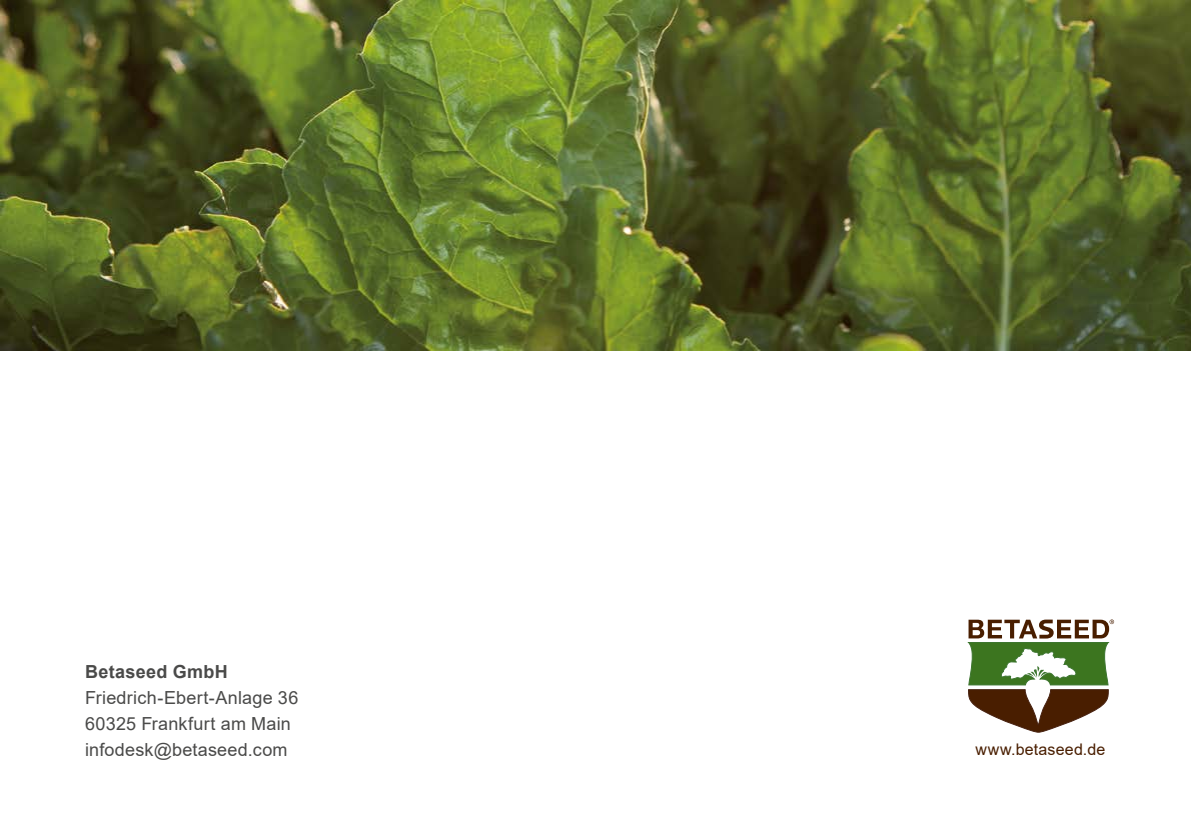
<style>
.page{position:relative;width:1191px;height:840px;background:#fff}
.page>*{position:absolute;margin:0;border:0;box-sizing:border-box;transform-origin:0 0}
.Copy{font:18px "Arial";letter-spacing:.015em;color:#4a4a49}
.Copy-2{font:700 18px "Arial";letter-spacing:.02em;color:#4a4a49}
.t1{font:16px "Arial";letter-spacing:.015em;color:#491e00}
</style>
<div class="page">
<svg style="left:967px;top:619px;width:148px;height:114px"></svg>
<img style="left:0;top:0;width:1191px;height:350px">
<p class="Copy-2" style="left:85px;top:658px;width:144px">Betaseed GmbH</p>
<p class="Copy" style="left:85px;top:685px;width:215px">Friedrich-Ebert-Anlage 36</p>
<p class="Copy" style="left:85px;top:711px;width:207px">60325 Frankfurt am Main</p>
<p class="Copy" style="left:85px;top:737px;width:204px">infodesk@betaseed.com</p>
<p class="t1" style="left:975px;top:737px;width:131px">www.betaseed.de</p>
</div>
